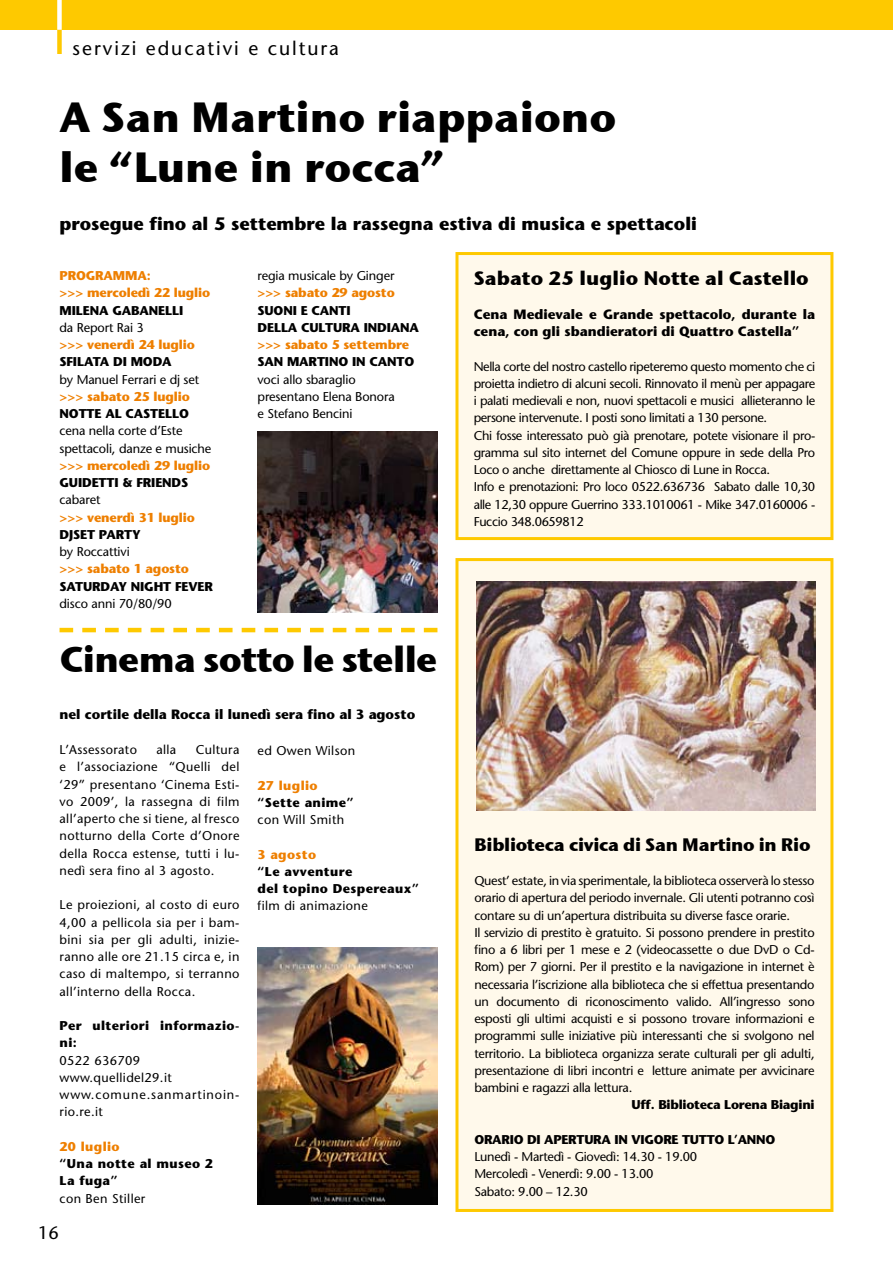
<style>
.page{position:relative;width:893px;height:1263px;background:#fff}
.page>*{position:absolute;margin:0;border:0;box-sizing:border-box;transform-origin:0 0}
.t1{font:42px/50.4px "Stone Sans ITCTT Bold";color:#000}
.t2{font:36px "Stone Sans ITCTT Bold";letter-spacing:-.02em;color:#000}
.t3{font:19.5px "Stone Sans ITCTT Bold";color:#000}
.t4{font:19.5px "Stone Sans";letter-spacing:.1em;color:#000}
.t5{font:700 18px "Stone Sans";color:#000}
.t6{font:18px "Stone Sans ITCTT Bold";letter-spacing:-.02em;color:#000}
.t7{font:18px "Stone Sans";color:#000}
.t8{font:700 13.5px/17.2px "Stone Sans";color:#000}
.t9{font:12.75px/17.2px "Stone Sans";letter-spacing:-.02em;color:#000}
.t10{font:700 12.75px/17.2px "Stone Sans";letter-spacing:-.01em;color:#000}
.t11{font:700 12.75px/17.2px "Stone Sans";letter-spacing:-.01em;color:#ee7f00}
.t12{font:12.75px/17.2px "Stone Sans";letter-spacing:.03em;color:#000}
.t13{font:700 12.75px/17.2px "Stone Sans";letter-spacing:.03em;color:#000}
.t14{font:700 12.75px "Stone Sans";letter-spacing:.03em;color:#ee7f00}
</style>
<div class="page">
<div style="left:455px;top:558px;width:378px;height:654px;background:#fff9eb;border:3px solid #fec900"></div>
<div style="left:455px;top:252px;width:378px;height:288px;background:#fff9eb;border:3px solid #fec900"></div>
<img style="left:257px;top:947px;width:180px;height:258px">
<img style="left:476px;top:582px;width:339px;height:228px">
<svg style="left:60px;top:628px;width:377px;height:4px"></svg>
<img style="left:257px;top:432px;width:180px;height:180px">
<div style="left:0;top:0;width:893px;height:30px;background:#fec900"></div>
<div style="left:57px;top:30px;width:5px;height:24px;background:#fec900"></div>
<div style="left:57px;top:0;width:5px;height:30px;background:#fff"></div>
<h3 class="t4" style="left:73px;top:36px;width:268px">servizi educativi e cultura</h3>
<h1 class="t1" style="left:60px;top:91px;width:559px">A San Martino riappaiono le “Lune in rocca”</h1>
<h3 class="t5" style="left:60px;top:213px;width:639px">prosegue fino al 5 settembre la rassegna estiva di musica e spettacoli</h3>
<p class="t9" style="left:257px;top:267px;width:138px">regia musicale by Ginger</p>
<p class="t11" style="left:257px;top:284px;width:139px">&gt;&gt;&gt; sabato 29 agosto</p>
<p class="t10" style="left:257px;top:301px;width:163px">SUONI E CANTI<br>DELLA CULTURA INDIANA</p>
<p class="t11" style="left:257px;top:336px;width:153px">&gt;&gt;&gt; sabato 5 settembre</p>
<p class="t10" style="left:257px;top:353px;width:158px">SAN MARTINO IN CANTO</p>
<p class="t9" style="left:257px;top:370px;width:139px">voci allo sbaraglio presentano Elena Bonora e Stefano Bencini</p>
<p class="t11" style="left:60px;top:267px;width:19px">Programma</p>
<p class="t11" style="left:60px;top:267px;width:152px;text-indent:87px">:<br>&gt;&gt;&gt; mercoledì 22 luglio</p>
<p class="t10" style="left:60px;top:301px;width:125px">MILENA GABANELLI</p>
<p class="t9" style="left:60px;top:319px;width:86px">da Report Rai 3</p>
<p class="t11" style="left:60px;top:336px;width:137px">&gt;&gt;&gt; venerdì 24 luglio</p>
<p class="t10" style="left:60px;top:353px;width:114px">SFILATA DI MODA</p>
<p class="t9" style="left:60px;top:370px;width:141px">by Manuel Ferrari e dj set</p>
<p class="t11" style="left:60px;top:388px;width:132px">&gt;&gt;&gt; sabato 25 luglio</p>
<p class="t10" style="left:60px;top:405px;width:131px">NOTTE AL CASTELLO</p>
<p class="t9" style="left:60px;top:422px;width:153px">cena nella corte d’Este spettacoli, danze e musiche</p>
<p class="t11" style="left:60px;top:457px;width:152px">&gt;&gt;&gt; mercoledì 29 luglio</p>
<p class="t10" style="left:60px;top:474px;width:130px">GUIDETTI &amp; FRIENDS</p>
<p class="t9" style="left:60px;top:491px;width:43px">cabaret</p>
<p class="t11" style="left:60px;top:508px;width:137px">&gt;&gt;&gt; venerdì 31 luglio</p>
<p class="t10" style="left:60px;top:526px;width:83px">DJSET PARTY</p>
<p class="t9" style="left:60px;top:543px;width:72px">by Roccattivi</p>
<p class="t11" style="left:60px;top:560px;width:131px">&gt;&gt;&gt; sabato 1 agosto</p>
<p class="t10" style="left:60px;top:577px;width:155px">SATURDAY NIGHT FEVER</p>
<p class="t9" style="left:60px;top:595px;width:114px">disco anni 70/80/90</p>
<h2 class="t2" style="left:60px;top:636px;width:379px">Cinema sotto le stelle</h2>
<p class="t8" style="left:60px;top:705px;width:357px">nel cortile della Rocca il lunedì sera fino al 3 agosto</p>
<p class="t9" style="left:60px;top:741px;width:181px;text-align:justify;text-indent:136px">Cultura e l’associazione “Quelli del ‘29” presentano ‘Cinema Esti&shy;vo 2009’, la rassegna di film all’aperto che si tiene, al fresco notturno della Corte d’Onore della Rocca estense, tutti i lu&shy;nedì sera fino al 3 agosto.</p>
<p class="t9" style="left:60px;top:896px;width:181px;text-align:justify">Le proiezioni, al costo di euro 4,00 a pellicola sia per i bam&shy;bini sia per gli adulti, inizie&shy;ranno alle ore 21.15 circa e, in caso di maltempo, si terranno all’interno della Rocca.</p>
<p class="t13" style="left:60px;top:1017px;width:181px">Per ulteriori informazio&shy;ni:</p>
<p class="t12" style="left:60px;top:1051px;width:181px">0522 636709 www.quellidel29.it www.comune.sanmartinoin&shy;rio.re.it</p>
<p class="t14" style="left:60px;top:1138px;width:62px">20 luglio</p>
<p class="t13" style="left:60px;top:1155px;width:155px">“Una notte al museo 2<br>La fuga”</p>
<p class="t12" style="left:60px;top:1189px;width:87px">con Ben Stiller</p>
<p class="t12" style="left:60px;top:741px;width:79px">L’Assessorato</p>
<p class="t9" style="left:156px;top:741px;width:21px">alla</p>
<h3 class="t7" style="left:38px;top:1222px;width:22px">16</h3>
<p class="t12" style="left:257px;top:742px;width:99px">ed Owen Wilson</p>
<p class="t14" style="left:257px;top:777px;width:62px">27 luglio</p>
<p class="t13" style="left:257px;top:793px;width:98px">“Sette anime”</p>
<p class="t12" style="left:257px;top:811px;width:88px">con Will Smith</p>
<p class="t11" style="left:257px;top:845px;width:60px">3 agosto</p>
<p class="t13" style="left:257px;top:862px;width:163px">“Le avventure<br>del topino Despereaux”</p>
<p class="t12" style="left:257px;top:897px;width:112px">film di animazione</p>
<h3 class="t3" style="left:474px;top:266px;width:337px">Sabato 25 luglio Notte al Castello</h3>
<p class="t8" style="left:474px;top:305px;width:343px">Cena Medievale e Grande spettacolo, durante la cena, con gli sbandieratori di Quattro Castella”</p>
<p class="t9" style="left:474px;top:357px;width:343px">Nella corte del nostro castello ripeteremo questo momento che ci proietta indietro di alcuni secoli. Rinnovato il menù per appagare i palati medievali e non, nuovi spettacoli e musici allieteranno le persone intervenute. I posti sono limitati a 130 persone.<br>Chi fosse interessato può già prenotare, potete visionare il pro&shy;gramma sul sito internet del Comune oppure in sede della Pro Loco o anche direttamente al Chiosco di Lune in Rocca.<br>Info e prenotazioni: Pro loco 0522.636736 Sabato dalle 10,30 alle 12,30 oppure Guerrino 333.1010061 - Mike 347.0160006 - Fuccio 348.0659812</p>
<h3 class="t6" style="left:474px;top:833px;width:338px">Biblioteca civica di San Martino in Rio</h3>
<p class="t9" style="left:474px;top:872px;width:342px">Quest’ estate, in via sperimentale, la biblioteca osserverà lo stesso orario di apertura del periodo invernale. Gli utenti potranno così contare su di un’apertura distribuita su diverse fasce orarie.<br>Il servizio di prestito è gratuito. Si possono prendere in prestito fino a 6 libri per 1 mese e 2 (videocassette o due DvD o Cd-Rom) per 7 giorni. Per il prestito e la navigazione in internet è necessaria l’iscrizione alla biblioteca che si effettua presentando un documento di riconoscimento valido. All’ingresso sono esposti gli ultimi acquisti e si possono trovare informazioni e programmi sulle iniziative più interessanti che si svolgono nel territorio. La biblioteca organizza serate culturali per gli adulti, presentazione di libri incontri e letture animate per avvicinare bambini e ragazzi alla lettura.</p>
<p class="t10" style="left:631px;top:1096px;width:185px">Uff. Biblioteca Lorena Biagini</p>
<p class="t10" style="left:474px;top:1130px;width:166px">ORARIO DI APERTURA in vigore</p>
<p class="t10" style="left:682px;top:1130px;width:10px">tutto</p>
<p class="t10" style="left:728px;top:1130px;width:21px">l’anno</p>
<p class="t9" style="left:474px;top:1148px;width:224px">Lunedì - Martedì - Giovedì: 14.30 - 19.00<br>Mercoledì - Venerdì: 9.00 - 13.00<br>Sabato: 9.00 – 12.30</p>
</div>
